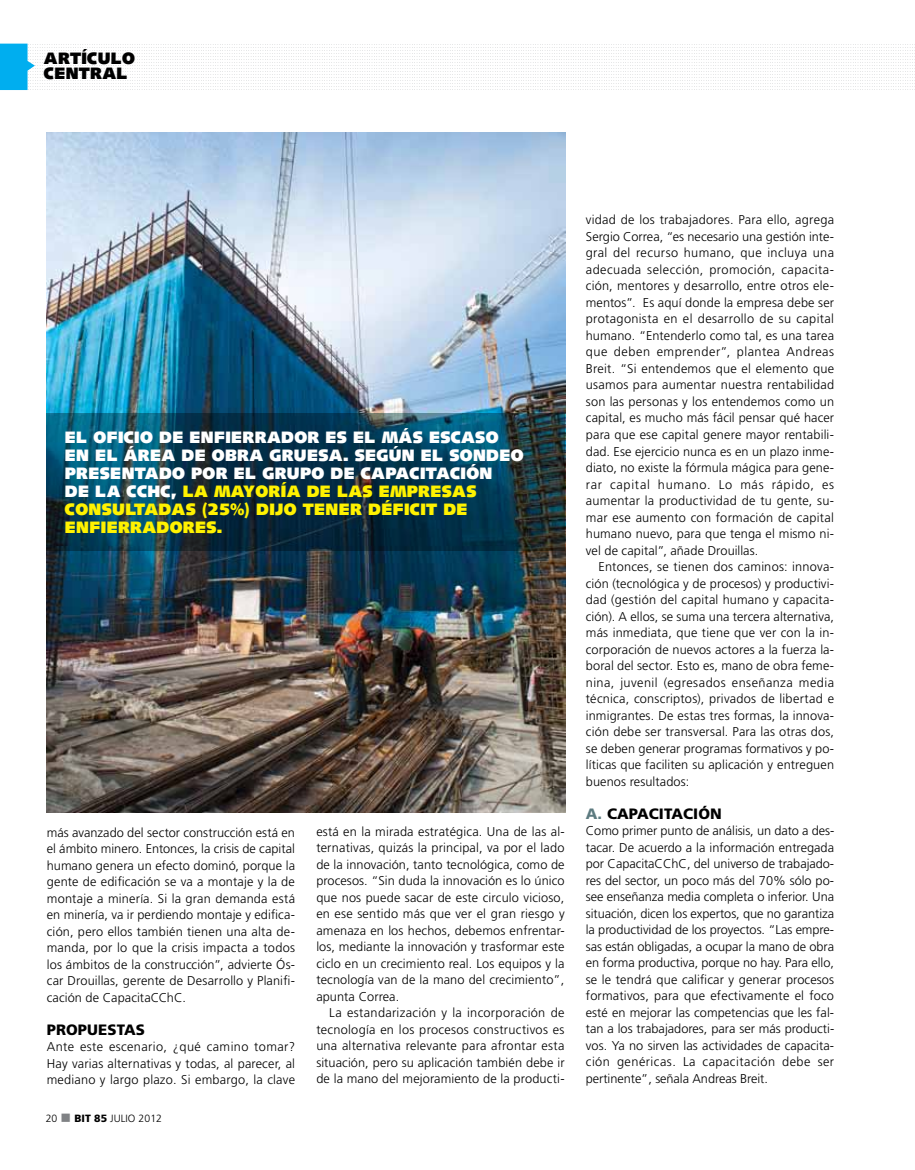
<style>
.page{position:relative;width:915px;height:1170px;background:#fff}
.page>*{position:absolute;margin:0;border:0;box-sizing:border-box;transform-origin:0 0}
.t1{font:900 16.5px/18px "Syntax";letter-spacing:.02em;color:#fff}
.t2{font:900 16.5px/15px "Syntax";letter-spacing:.02em;color:#000}
.t3{font:900 15px "Frutiger";letter-spacing:.005em;color:#000}
.t4{font:300 12.75px/16.5px "Frutiger";letter-spacing:.01em;color:#000;text-align:justify}
.t5{font:300 10.5px "Frutiger";letter-spacing:.005em;color:#000}
.s1{color:#fff200}
.s2{color:#808285}
.s3{font-weight:900}
.s4{color:#5d7b80}
</style>
<div class="page">
<svg style="left:0;top:44px;width:913px;height:46px"></svg>
<img style="left:46px;top:132px;width:519px;height:680px">
<svg style="left:46px;top:413px;width:518px;height:137px"></svg>
<p class="t2" style="left:44px;top:51px;width:92px">ARTÍCULO<br>CENTRAL</p>
<p class="t1" style="left:65px;top:428px;width:460px">EL OFICIO DE ENFIERRADOR ES EL MÁS ESCASO EN EL ÁREA DE OBRA GRUESA. SEGÚN EL SONDEO PRESENTADO POR EL GRUPO DE CAPACITACIÓN<br>DE LA CCHC, <span class="s1">LA MAYORÍA DE LAS EMPRESAS CONSULTADAS (25%) DIJO TENER DÉFICIT DE ENFIERRADORES.</span></p>
<p class="t4" style="left:47px;top:824px;width:250px">más avanzado del sector construcción está en el ámbito minero. Entonces, la crisis de capital humano genera un efecto dominó, porque la gente de edificación se va a montaje y la de montaje a minería. Si la gran demanda está en minería, va ir perdiendo montaje y edifica&shy;ción, pero ellos también tienen una alta de&shy;manda, por lo que la crisis impacta a todos los ámbitos de la construcción”, advierte Ós&shy;car Drouillas, gerente de Desarrollo y Planifi&shy;cación de CapacitaCChC.</p>
<p class="t3" style="left:47px;top:1020px;width:100px">PROPUESTAS</p>
<p class="t4" style="left:47px;top:1038px;width:250px">Ante este escenario, ¿qué camino tomar?<br>Hay varias alternativas y todas, al parecer, al mediano y largo plazo. Si embargo, la clave</p>
<p class="t5" style="left:46px;top:1111px;width:118px">20 <span class="s2">■</span> <span class="s3">BIT 85</span> julio 2012</p>
<p class="t4" style="left:316px;top:823px;width:250px">está en la mirada estratégica. U na de las al&shy;ternativas, quizás la principal, va por el lado de la innovación, tanto tecnológica, como de procesos. “Sin duda la innovación es lo único que nos puede sacar de este circulo vicioso, en ese sentido más que ver el gran riesgo y amenaza en los hechos, debemos enfrentar&shy;los, mediante la innovación y trasformar este ciclo en un crecimiento real. Los equipos y la tecnología van de la mano del crecimiento”, apunta Correa.</p>
<p class="t4" style="left:316px;top:1004px;width:250px;text-indent:13px">La estandarización y la incorporación de tecnología en los procesos constructivos es una alternativa relevante para afrontar esta situación, pero su aplicación también debe ir de la mano del mejoramiento de la producti-</p>
<p class="t4" style="left:585px;top:212px;width:250px">vidad de los trabajadores. Para ello, agrega Sergio Correa, “es necesario una gestión inte&shy;gral del recurso humano, que incluya una adecuada selección, promoción, capacita&shy;ción, mentores y desarrollo, entre otros ele&shy;mentos”. Es aquí donde la empresa debe ser protagonista en el desarrollo de su capital humano. “Entenderlo como tal, es una tarea que deben emprender”, plantea Andreas Breit. “Si entendemos que el elemento que usamos para aumentar nuestra rentabilidad son las personas y los entendemos como un capital, es mucho más fácil pensar qué hacer para que ese capital genere mayor rentabili&shy;dad. Ese ejercicio nunca es en un plazo inme&shy;diato, no existe la fórmula mágica para gene&shy;rar capital humano. Lo más rápido, es aumentar la productividad de tu gente, su&shy;mar ese aumento con formación de capital humano nuevo, para que tenga el mismo ni&shy;vel de capital”, añade Drouillas.</p>
<p class="t4" style="left:585px;top:558px;width:250px;text-indent:13px">Entonces, se tienen dos caminos: innova&shy;ción (tecnológica y de procesos) y productivi&shy;dad (gestión del capital humano y capacita&shy;ción). A ellos, se suma una tercera alternativa, más inmediata, que tiene que ver con la in&shy;corporación de nuevos actores a la fuerza la&shy;boral del sector. Esto es, mano de obra feme&shy;nina, juvenil (egresados enseñanza media técnica, conscriptos), privados de libertad e inmigrantes. De estas tres formas, la innova&shy;ción debe ser transversal. Para las otras dos, se deben generar programas formativos y po&shy;líticas que faciliten su aplicación y entreguen buenos resultados:</p>
<p class="t3" style="left:585px;top:804px;width:135px"><span class="s4">A.</span> CAPACITACIÓN</p>
<p class="t4" style="left:585px;top:822px;width:250px">Como primer punto de análisis, un dato a des&shy;tacar. De acuerdo a la información entregada por CapacitaCChC, del universo de trabajado&shy;res del sector, un poco más del 70% sólo po&shy;see enseñanza media completa o inferior. U na situación, dicen los expertos, que no garantiza la productividad de los proyectos. “Las empre&shy;sas están obligadas, a ocupar la mano de obra en forma productiva, porque no hay. Para ello, se le tendrá que calificar y generar procesos formativos, para que efectivamente el foco esté en mejorar las competencias que les fal&shy;tan a los trabajadores, para ser más producti&shy;vos. Ya no sirven las actividades de capacita&shy;ción genéricas. La capacitación debe ser pertinente”, señala Andreas Breit.</p>
</div>
